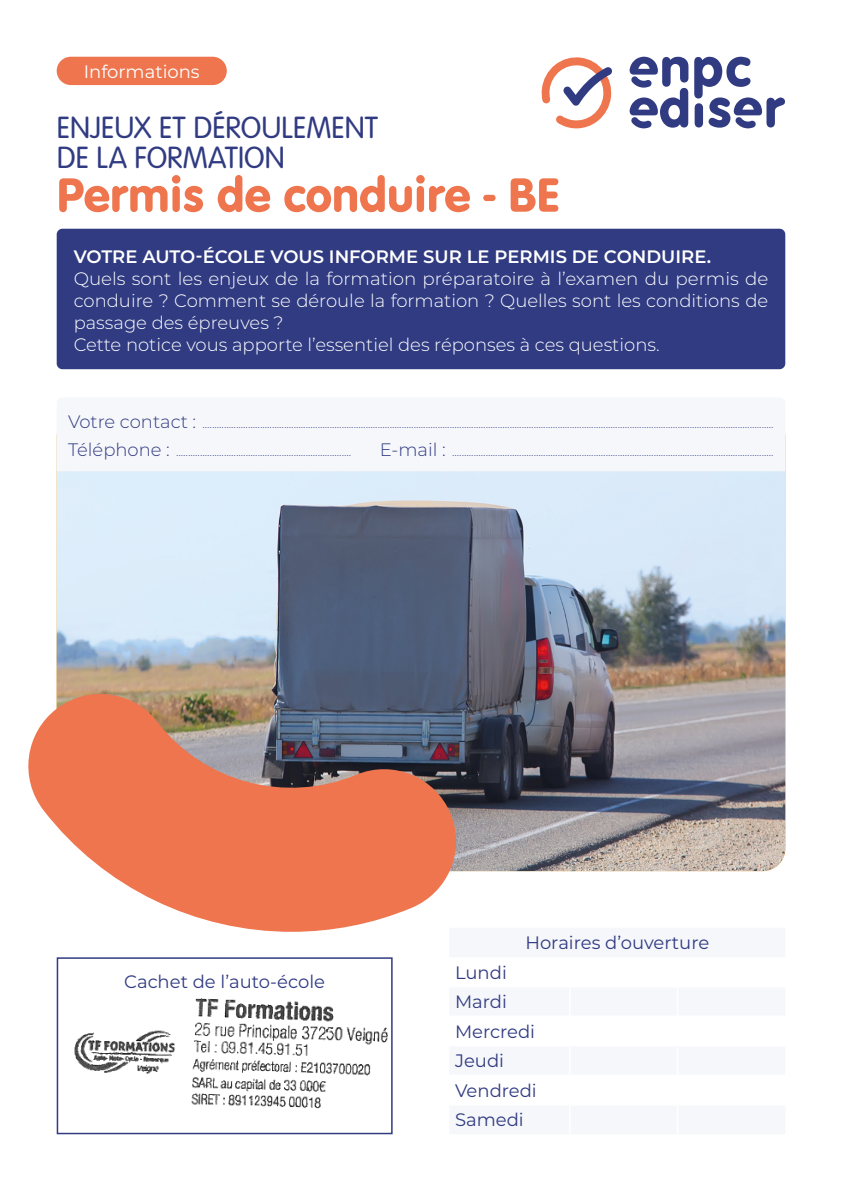
<style>
.page{position:relative;width:842px;height:1191px;background:#fff}
.page>*{position:absolute;margin:0;border:0;box-sizing:border-box;transform-origin:0 0}
.t1{font:50px "VAG Rundschrift D";color:#ee754d}
.t2{font:300 32px/30px "VAG Rundschrift D";color:#313b82}
.t3{font:300 18px/22px "Montserrat";color:#fff}
.t4{font:18px/29.4px "Montserrat";color:#313b82}
.t5{font:600 18px "Montserrat";color:#fff}
.t6{font:18px "Montserrat";color:#fff}
.t7{font:300 12px "Montserrat";color:#313b82}
.s1{font-size:18px}
</style>
<div class="page">
<div style="left:57px;top:229px;width:728px;height:140px;background:#303b82;border-radius:6px"></div>
<div style="left:57px;top:57px;width:170px;height:28px;background:#ee754d;border-radius:14px"></div>
<img style="left:57px;top:471px;width:728px;height:400px">
<div style="left:57px;top:957px;width:336px;height:177px;border:2px solid #313b82"></div>
<svg style="left:629px;top:57px;width:59px;height:71px"></svg>
<svg style="left:694px;top:57px;width:91px;height:71px"></svg>
<svg style="left:541px;top:57px;width:71px;height:71px"></svg>
<svg style="left:28px;top:684px;width:438px;height:247px;background:#cc8772"></svg>
<img style="left:74px;top:993px;width:317px;height:119px">
<h3 class="t6" style="left:84px;top:59px;width:118px">Informations</h3>
<h2 class="t2" style="left:57px;top:113px;width:323px">ENJEUX ET DÉROULEMENT<br>DE LA FORMATION</h2>
<h1 class="t1" style="left:57px;top:165px;width:504px">Permis de conduire - BE</h1>
<h3 class="t5" style="left:74px;top:244px;width:639px">VOTRE AUTO-ÉCOLE VOUS INFORME SUR LE PERMIS DE CONDUIRE.</h3>
<p class="t3" style="left:74px;top:267px;width:696px">Quels sont les enjeux de la formation préparatoire à l’examen du permis de conduire ? Comment se déroule la formation ? Quelles sont les conditions de passage des épreuves ?<br>Cette notice vous apporte l’essentiel des réponses à ces questions.</p>
<p class="t7" style="left:68px;top:416px;width:707px"><span class="s1">Votre contact :</span> ..............................................................................................................................................................................................................................................</p>
<p class="t7" style="left:68px;top:443px;width:285px"><span class="s1">Téléphone :</span> .........................................................................</p>
<p class="t7" style="left:380px;top:443px;width:395px"><span class="s1">E-mail :</span> ......................................................................................................................................</p>
<h3 class="t4" style="left:124px;top:966px;width:202px">Cachet de l’auto-école</h3>
<h3 class="t4" style="left:525px;top:927px;width:185px">Horaires d’ouverture</h3>
<h3 class="t4" style="left:455px;top:957px;width:83px">Lundi<br>Mardi<br>Mercredi<br>Jeudi<br>Vendredi<br>Samedi</h3>
</div>
